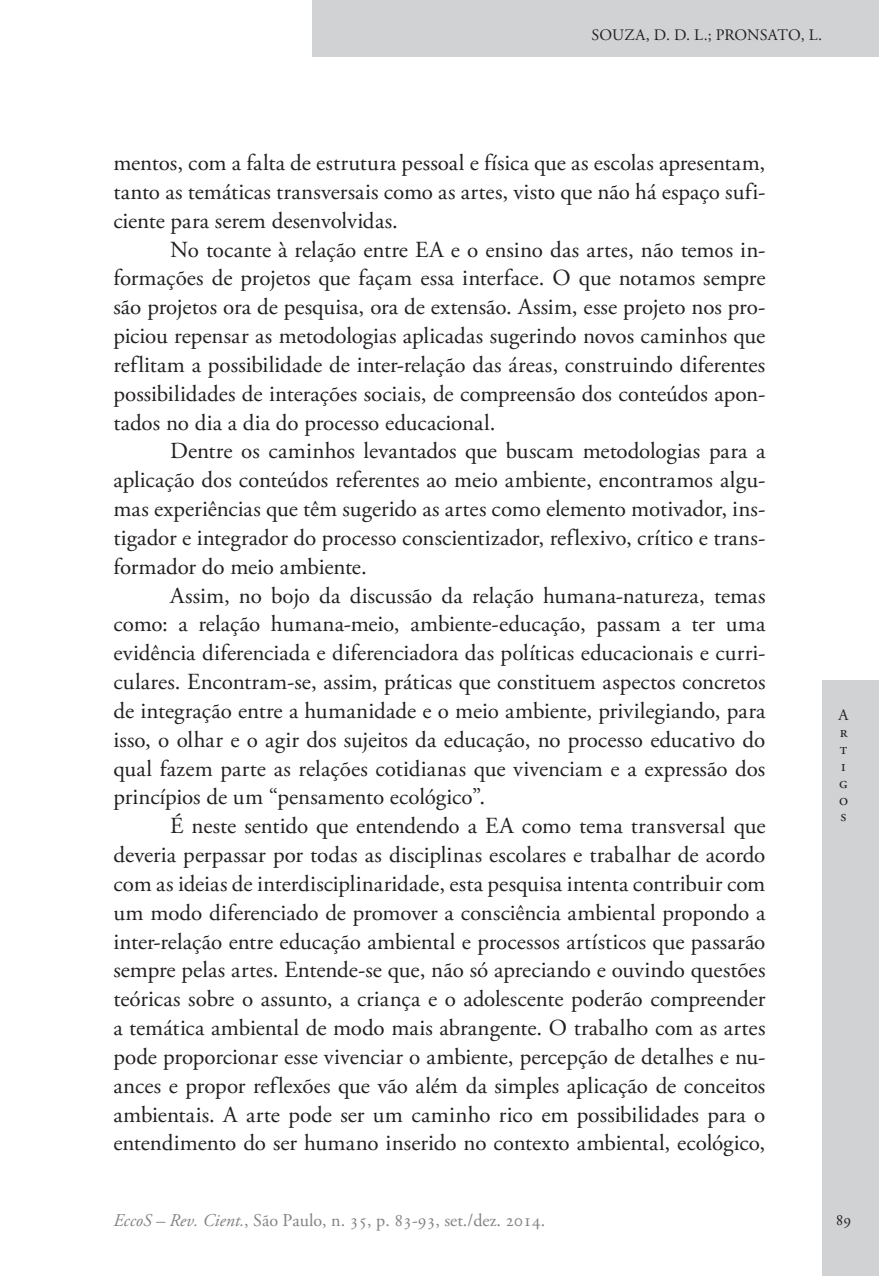
<style>
.page{position:relative;width:879px;height:1276px;background:#fff}
.page>*{position:absolute;margin:0;border:0;box-sizing:border-box;transform-origin:0 0}
.Ec_Normal{font:23px/28.8px "Adobe Garamond Pro";letter-spacing:-.005em;color:#231f20;text-align:justify}
.t1{font:18px "Adobe Garamond Pro";color:#808285}
.t2{font:16px/16.8px "Adobe Garamond Pro";color:#231f20}
.s1{font-style:italic}
</style>
<div class="page">
<div style="left:312px;top:0;width:567px;height:57px;background:#d1d2d4"></div>
<div style="left:822px;top:680px;width:57px;height:596px;background:#d1d2d4"></div>
<p class="t2" style="left:591px;top:27px;width:232px">SOUZA, D. D. L.; PRONSATO, L.</p>
<p class="Ec_Normal" style="left:113px;top:149px;width:653px">mentos, com a falta de estrutura pessoal e física que as escolas apresentam, tanto as temáticas transversais como as artes, visto que não há espaço sufi&shy;ciente para serem desenvolvidas.</p>
<p class="Ec_Normal" style="left:113px;top:236px;width:653px;text-indent:57px">No tocante à relação entre EA e o ensino das artes, não temos in&shy;formações de projetos que façam essa interface. O que notamos sempre são projetos ora de pesquisa, ora de extensão. Assim, esse projeto nos pro&shy;piciou repensar as metodologias aplicadas sugerindo novos caminhos que reflitam a possibilidade de inter-relação das áreas, construindo diferentes possibilidades de interações sociais, de compreensão dos conteúdos apon&shy;tados no dia a dia do processo educacional.</p>
<p class="Ec_Normal" style="left:113px;top:437px;width:654px;text-indent:57px">Dentre os caminhos levantados que buscam metodologias para a aplicação dos conteúdos referentes ao meio ambiente, encontramos algu&shy;mas experiências que têm sugerido as artes como elemento motivador, ins&shy;tigador e integrador do processo conscientizador, reflexivo, crítico e trans&shy;formador do meio ambiente.</p>
<p class="Ec_Normal" style="left:113px;top:582px;width:654px;text-indent:57px">Assim, no bojo da discussão da relação humana-natureza, temas como: a relação humana-meio, ambiente-educação, passam a ter uma evidência diferenciada e diferenciadora das políticas educacionais e curri&shy;culares. Encontram-se, assim, práticas que constituem aspectos concretos de integração entre a humanidade e o meio ambiente, privilegiando, para isso, o olhar e o agir dos sujeitos da educação, no processo educativo do qual fazem parte as relações cotidianas que vivenciam e a expressão dos princípios de um “pensamento ecológico”.</p>
<p class="Ec_Normal" style="left:113px;top:812px;width:654px;text-indent:57px">É neste sentido que entendendo a EA como tema transversal que deveria perpassar por todas as disciplinas escolares e trabalhar de acordo com as ideias de interdisciplinaridade, esta pesquisa intenta contribuir com um modo diferenciado de promover a consciência ambiental propondo a inter-relação entre educação ambiental e processos artísticos que passarão sempre pelas artes. Entende-se que, não só apreciando e ouvindo questões teóricas sobre o assunto, a criança e o adolescente poderão compreender a temática ambiental de modo mais abrangente. O trabalho com as artes pode proporcionar esse vivenciar o ambiente, percepção de detalhes e nu&shy;ances e propor reflexões que vão além da simples aplicação de conceitos ambientais. A arte pode ser um caminho rico em possibilidades para o entendimento do ser humano inserido no contexto ambiental, ecológico,</p>
<p class="t2" style="left:838px;top:707px;width:11px">A r t i g o s</p>
<p class="t1" style="left:113px;top:1209px;width:433px"><span class="s1">EccoS – Rev. Cient.</span>, São Paulo, n. 35, p. 83-93, set./dez. 2014.</p>
<p class="t2" style="left:836px;top:1212px;width:17px">89</p>
</div>
